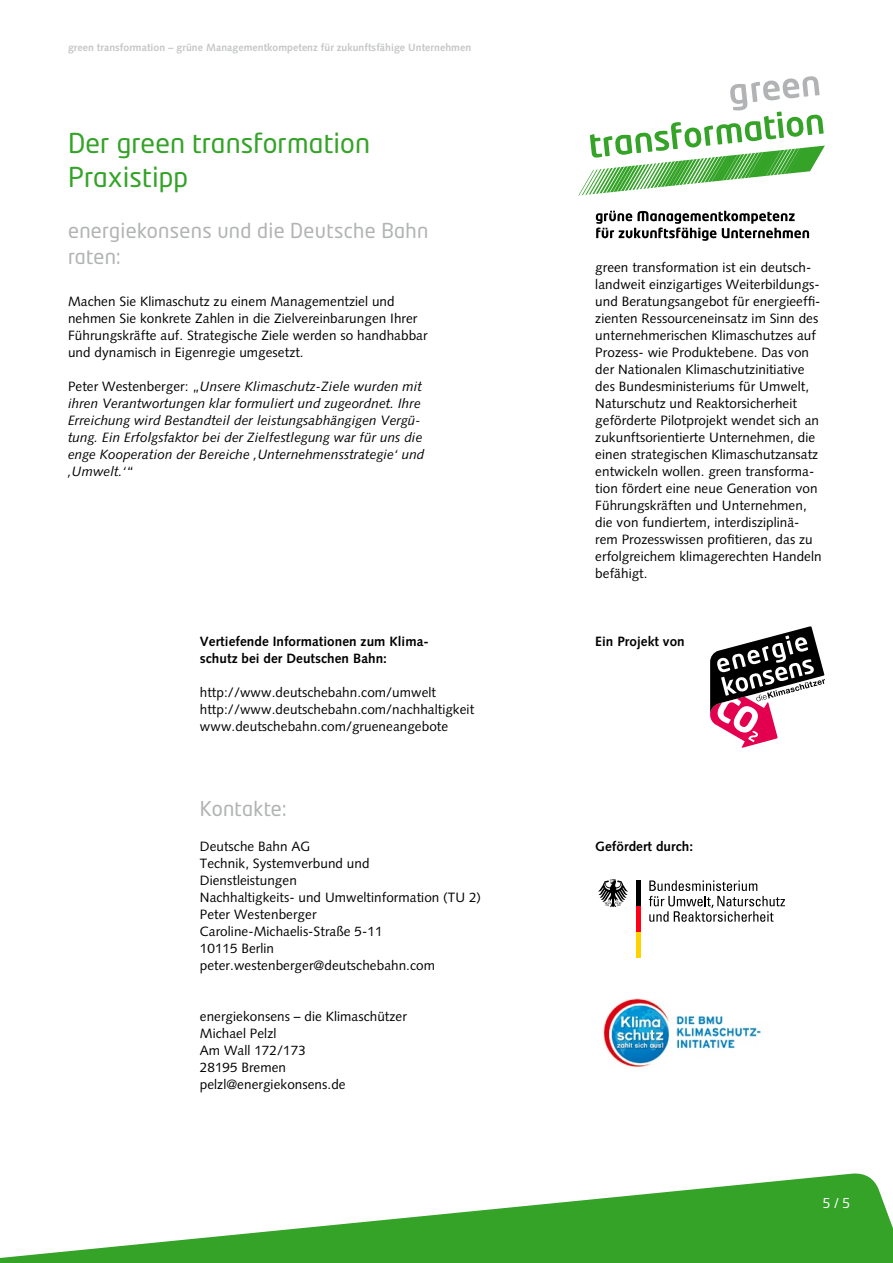
<style>
.page{position:relative;width:893px;height:1263px;background:#fff}
.page>*{position:absolute;margin:0;border:0;box-sizing:border-box;transform-origin:0 0}
.t1{font:27px/34px "Neo Tech Std";letter-spacing:.005em;color:#34a328}
.t2{font:20.25px/25.5px "Neo Tech Std";letter-spacing:.015em;color:#b1b3b4}
.t3{font:13.5px/17px "Syntax";letter-spacing:.005em;color:#000}
.t4{font:italic 13.5px/17px "Syntax";letter-spacing:.005em;color:#000}
.t5{font:700 13.5px/17px "Syntax";letter-spacing:.005em;color:#000}
.t6{font:13.5px "Neo Tech Std";color:#fff}
.t7{font:700 10.5px "Syntax";letter-spacing:.005em;color:#c4c6c7}
.s1{font-style:normal}
</style>
<div class="page">
<svg style="left:0;top:1173px;width:893px;height:90px;fill:#34a328"></svg>
<svg style="left:710px;top:626px;width:115px;height:122px"></svg>
<svg style="left:649px;top:880px;width:136px;height:42px"></svg>
<hr style="left:636px;top:932px;width:4px;height:25px;background:#ffd200">
<hr style="left:636px;top:906px;width:4px;height:26px;background:#ff0016">
<hr style="left:636px;top:881px;width:4px;height:25px;background:#000">
<svg style="left:598px;top:879px;width:30px;height:28px"></svg>
<img style="left:603px;top:998px;width:158px;height:69px">
<svg style="left:596px;top:211px;width:213px;height:30px"></svg>
<svg style="left:578px;top:76px;width:247px;height:120px"></svg>
<p class="t7" style="left:68px;top:41px;width:405px">green transformation – grüne Managementkompetenz für zukunftsfähige Unternehmen</p>
<h1 class="t1" style="left:68px;top:126px;width:304px">Der green transformation<br>Praxistipp</h1>
<h2 class="t2" style="left:68px;top:218px;width:362px">energiekonsens und die Deutsche Bahn raten:</h2>
<p class="t3" style="left:68px;top:293px;width:361px">Machen Sie Klimaschutz zu einem Managementziel und nehmen Sie konkrete Zahlen in die Zielvereinbarungen Ihrer Führungskräfte auf. Strategische Ziele werden so handhabbar und dynamisch in Eigenregie umgesetzt.</p>
<p class="t4" style="left:68px;top:378px;width:358px"><span class="s1">Peter Westenberger: „</span>Unsere Klimaschutz-Ziele wurden mit ihren Verantwortungen klar formuliert und zugeordnet. Ihre Erreichung wird Bestandteil der leistungsabhängigen Vergü&shy;tung. Ein Erfolgsfaktor bei der Zielfestlegung war für uns die enge Kooperation der Bereiche ‚Unternehmensstrategie‘ und ‚Umwelt.‘<span class="s1">“</span></p>
<p class="t5" style="left:200px;top:633px;width:230px">Vertiefende Informationen zum Klima&shy;schutz bei der Deutschen Bahn:</p>
<p class="t3" style="left:200px;top:684px;width:276px">http://www.deutschebahn.com/umwelt http://www.deutschebahn.com/nachhaltigkeit www.deutschebahn.com/grueneangebote</p>
<h2 class="t2" style="left:200px;top:796px;width:88px">Kontakte:</h2>
<p class="t3" style="left:200px;top:837px;width:283px">Deutsche Bahn AG<br>Technik, Systemverbund und<br>Dienstleistungen<br>Nachhaltigkeits- und Umweltinformation (TU 2)<br>Peter Westenberger<br>Caroline-Michaelis-Straße 5-11<br>10115 Berlin peter.westenberger@deutschebahn.com</p>
<p class="t3" style="left:200px;top:1007px;width:209px">energiekonsens – die Klimaschützer<br>Michael Pelzl<br>Am Wall 172/173<br>28195 Bremen pelzl@energiekonsens.de</p>
<p class="t3" style="left:595px;top:259px;width:228px">green transformation ist ein deutsch&shy;landweit einzigartiges Weiterbildungs&shy;und Beratungsangebot für energieeffi&shy;zienten Ressourceneinsatz im Sinn des unternehmerischen Klimaschutzes auf Prozess- wie Produktebene. Das von der Nationalen Klimaschutzinitiative des Bundesministeriums für Umwelt, Naturschutz und Reaktorsicherheit geförderte Pilotprojekt wendet sich an zukunftsorientierte Unternehmen, die einen strategischen Klimaschutzansatz entwickeln wollen. green transforma&shy;tion fördert eine neue Generation von Führungskräften und Unternehmen, die von fundiertem, interdisziplinä&shy;rem Prozesswissen profitieren, das zu erfolgreichem klimagerechten Handeln befähigt.</p>
<p class="t5" style="left:595px;top:633px;width:91px">Ein Projekt von</p>
<p class="t5" style="left:595px;top:837px;width:99px">Gefördert durch:</p>
<p class="t6" style="left:822px;top:1194px;width:30px">5 / 5</p>
</div>
